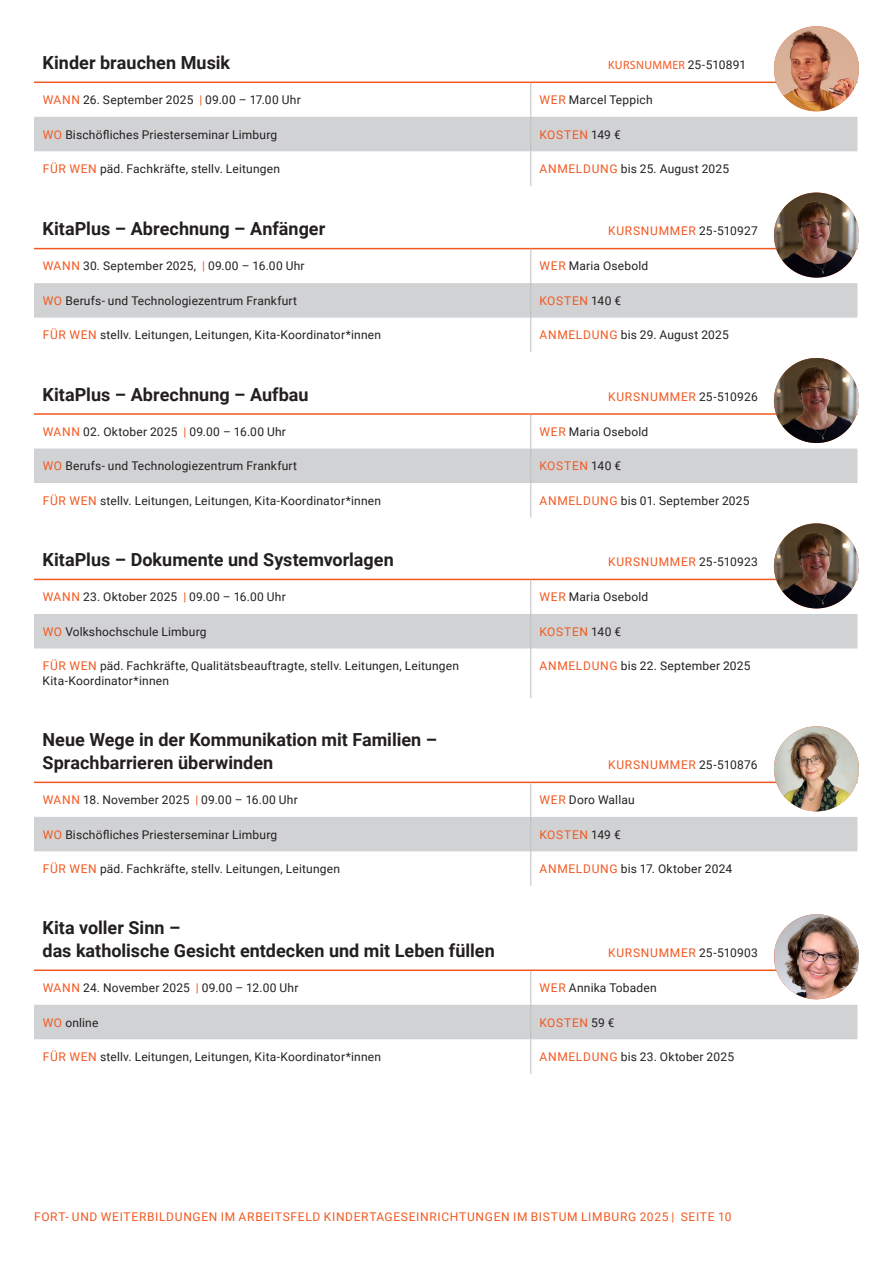
<style>
.page{position:relative;width:893px;height:1263px;background:#fff}
.page>*{position:absolute;margin:0;border:0;box-sizing:border-box;transform-origin:0 0}
.Kurstitel{font:700 18px "Roboto";color:#231f20}
.Daten{font:12px "Roboto";letter-spacing:.02em;color:#231f20}
.Kurstitel-2{font:12px "Roboto";letter-spacing:.055em;color:#f15921}
.Daten-2{font:12px "Roboto";letter-spacing:.055em;color:#f15921}
.Kurstitel-3{font:12px "Myriad Pro";letter-spacing:.03em;color:#f15921}
.s1{font-family:"Roboto";color:#231f20}
.s2{color:#f15921}
.s3{color:#231f20}
</style>
<div class="page">
<svg style="left:34px;top:83px;width:823px;height:103px"></svg>
<div style="left:34px;top:117px;width:823px;height:34px;background:#d1d2d4"></div>
<hr style="left:34px;top:82px;width:497px;height:1px;background:#f15921">
<hr style="left:531px;top:82px;width:326px;height:1px;background:#f15921">
<hr style="left:530px;top:83px;width:1px;height:34px;background:#bcbdc0">
<hr style="left:530px;top:117px;width:1px;height:34px;background:#bcbdc0">
<hr style="left:530px;top:151px;width:1px;height:35px;background:#bcbdc0">
<svg style="left:34px;top:249px;width:823px;height:103px"></svg>
<div style="left:34px;top:283px;width:823px;height:35px;background:#d1d2d4"></div>
<hr style="left:34px;top:248px;width:497px;height:1px;background:#f15921">
<hr style="left:531px;top:248px;width:326px;height:1px;background:#f15921">
<hr style="left:530px;top:249px;width:1px;height:34px;background:#bcbdc0">
<hr style="left:530px;top:283px;width:1px;height:35px;background:#bcbdc0">
<hr style="left:530px;top:318px;width:1px;height:34px;background:#bcbdc0">
<div style="left:34px;top:448px;width:823px;height:35px;background:#d1d2d4"></div>
<hr style="left:34px;top:413px;width:497px;height:2px;background:#f15921">
<hr style="left:531px;top:413px;width:326px;height:2px;background:#f15921">
<hr style="left:530px;top:415px;width:1px;height:33px;background:#bcbdc0">
<hr style="left:530px;top:448px;width:1px;height:35px;background:#bcbdc0">
<hr style="left:530px;top:483px;width:1px;height:35px;background:#bcbdc0">
<svg style="left:34px;top:580px;width:823px;height:118px"></svg>
<div style="left:34px;top:614px;width:823px;height:34px;background:#d1d2d4"></div>
<hr style="left:34px;top:579px;width:497px;height:1px;background:#f15921">
<hr style="left:531px;top:579px;width:326px;height:1px;background:#f15921">
<hr style="left:530px;top:580px;width:1px;height:34px;background:#bcbdc0">
<hr style="left:530px;top:614px;width:1px;height:34px;background:#bcbdc0">
<hr style="left:530px;top:648px;width:1px;height:50px;background:#bcbdc0">
<svg style="left:34px;top:783px;width:823px;height:103px"></svg>
<div style="left:34px;top:817px;width:823px;height:34px;background:#d1d2d4"></div>
<hr style="left:34px;top:782px;width:497px;height:1px;background:#f15921">
<hr style="left:531px;top:782px;width:326px;height:1px;background:#f15921">
<hr style="left:530px;top:783px;width:1px;height:34px;background:#bcbdc0">
<hr style="left:530px;top:817px;width:1px;height:34px;background:#bcbdc0">
<hr style="left:530px;top:851px;width:1px;height:35px;background:#bcbdc0">
<svg style="left:34px;top:971px;width:823px;height:103px"></svg>
<div style="left:34px;top:1005px;width:823px;height:34px;background:#d1d2d4"></div>
<hr style="left:34px;top:969px;width:497px;height:2px;background:#f15921">
<hr style="left:531px;top:969px;width:326px;height:2px;background:#f15921">
<hr style="left:530px;top:971px;width:1px;height:34px;background:#bcbdc0">
<hr style="left:530px;top:1005px;width:1px;height:34px;background:#bcbdc0">
<hr style="left:530px;top:1039px;width:1px;height:35px;background:#bcbdc0">
<img style="left:774px;top:26px;width:85px;height:85px;border-radius:43px">
<img style="left:774px;top:193px;width:85px;height:85px;border-radius:43px">
<img style="left:774px;top:358px;width:85px;height:85px;border-radius:43px">
<img style="left:774px;top:523px;width:85px;height:85px;border-radius:43px">
<img style="left:774px;top:726px;width:85px;height:85px;border-radius:43px">
<img style="left:774px;top:914px;width:85px;height:85px">
<p class="Kurstitel" style="left:43px;top:50px;width:189px">Kinder brauchen Musik</p>
<p class="Kurstitel-3" style="left:608px;top:57px;width:140px">KURSNUMMER <span class="s1">25-510891</span></p>
<p class="Daten" style="left:43px;top:91px;width:259px"><span class="s2">WANN</span> 26. September 2025 <span class="s2">|</span> 09.00 – 17.00 Uhr</p>
<p class="Daten" style="left:539px;top:91px;width:115px"><span class="s2">WER</span> Marcel Teppich</p>
<p class="Daten" style="left:43px;top:126px;width:236px"><span class="s2">WO</span> Bischöfliches Priesterseminar Limburg</p>
<p class="Daten-2" style="left:539px;top:126px;width:83px">KOSTEN <span class="s3">149 €</span></p>
<p class="Daten" style="left:43px;top:160px;width:239px"><span class="s2">FÜR WEN</span> päd. Fachkräfte, stellv. Leitungen</p>
<p class="Daten" style="left:539px;top:160px;width:191px"><span class="s2">ANMELDUNG</span> bis 25. August 2025</p>
<p class="Kurstitel" style="left:43px;top:216px;width:284px">KitaPlus – Abrechnung – Anfänger</p>
<p class="Kurstitel-2" style="left:608px;top:222px;width:151px">KURSNUMMER <span class="s3">25-510927</span></p>
<p class="Daten" style="left:43px;top:258px;width:263px"><span class="s2">WANN</span> 30. September 2025, <span class="s2">|</span> 09.00 – 16.00 Uhr</p>
<p class="Daten" style="left:539px;top:258px;width:110px"><span class="s2">WER</span> Maria Osebold</p>
<p class="Daten" style="left:43px;top:292px;width:256px"><span class="s2">WO</span> Berufs- und Technologiezentrum Frankfurt</p>
<p class="Daten-2" style="left:539px;top:292px;width:83px">KOSTEN <span class="s3">140 €</span></p>
<p class="Daten" style="left:43px;top:327px;width:340px"><span class="s2">FÜR WEN</span> stellv. Leitungen, Leitungen, Kita-Koordinator*innen</p>
<p class="Daten" style="left:539px;top:327px;width:191px"><span class="s2">ANMELDUNG</span> bis 29. August 2025</p>
<p class="Kurstitel" style="left:43px;top:381px;width:268px">KitaPlus – Abrechnung – Aufbau</p>
<p class="Kurstitel-2" style="left:608px;top:388px;width:151px">KURSNUMMER <span class="s3">25-510926</span></p>
<p class="Daten" style="left:43px;top:423px;width:245px"><span class="s2">WANN</span> 02. Oktober 2025 <span class="s2">|</span> 09.00 – 16.00 Uhr</p>
<p class="Daten" style="left:539px;top:423px;width:110px"><span class="s2">WER</span> Maria Osebold</p>
<p class="Daten" style="left:43px;top:458px;width:256px"><span class="s2">WO</span> Berufs- und Technologiezentrum Frankfurt</p>
<p class="Daten-2" style="left:539px;top:458px;width:83px">KOSTEN <span class="s3">140 €</span></p>
<p class="Daten" style="left:43px;top:492px;width:340px"><span class="s2">FÜR WEN</span> stellv. Leitungen, Leitungen, Kita-Koordinator*innen</p>
<p class="Daten" style="left:539px;top:492px;width:212px"><span class="s2">ANMELDUNG</span> bis 01. September 2025</p>
<p class="Kurstitel" style="left:43px;top:547px;width:353px">KitaPlus – Dokumente und Systemvorlagen</p>
<p class="Kurstitel-2" style="left:608px;top:553px;width:151px">KURSNUMMER <span class="s3">25-510923</span></p>
<p class="Daten" style="left:43px;top:588px;width:245px"><span class="s2">WANN</span> 23. Oktober 2025 <span class="s2">|</span> 09.00 – 16.00 Uhr</p>
<p class="Daten" style="left:539px;top:588px;width:110px"><span class="s2">WER</span> Maria Osebold</p>
<p class="Daten" style="left:43px;top:623px;width:165px"><span class="s2">WO</span> Volkshochschule Limburg</p>
<p class="Daten-2" style="left:539px;top:623px;width:83px">KOSTEN <span class="s3">140 €</span></p>
<p class="Daten" style="left:43px;top:657px;width:418px"><span class="s2">FÜR WEN</span> päd. Fachkräfte, Qualitätsbeauftragte, stellv. Leitungen, Leitungen</p>
<p class="Daten" style="left:43px;top:672px;width:128px">Kita-Koordinator*innen</p>
<p class="Daten" style="left:539px;top:657px;width:213px"><span class="s2">ANMELDUNG</span> bis 22. September 2025</p>
<p class="Kurstitel" style="left:43px;top:727px;width:396px">Neue Wege in der Kommunikation mit Familien –</p>
<p class="Kurstitel" style="left:43px;top:750px;width:232px">Sprachbarrieren überwinden</p>
<p class="Kurstitel-2" style="left:608px;top:756px;width:151px">KURSNUMMER <span class="s3">25-510876</span></p>
<p class="Daten" style="left:43px;top:791px;width:257px"><span class="s2">WANN</span> 18. November 2025 <span class="s2">|</span> 09.00 – 16.00 Uhr</p>
<p class="Daten" style="left:539px;top:791px;width:97px"><span class="s2">WER</span> Doro Wallau</p>
<p class="Daten" style="left:43px;top:826px;width:236px"><span class="s2">WO</span> Bischöfliches Priesterseminar Limburg</p>
<p class="Daten-2" style="left:539px;top:826px;width:83px">KOSTEN <span class="s3">149 €</span></p>
<p class="Daten" style="left:43px;top:860px;width:299px"><span class="s2">FÜR WEN</span> päd. Fachkräfte, stellv. Leitungen, Leitungen</p>
<p class="Daten" style="left:539px;top:860px;width:194px"><span class="s2">ANMELDUNG</span> bis 17. Oktober 2024</p>
<p class="Kurstitel" style="left:43px;top:915px;width:139px">Kita voller Sinn –</p>
<p class="Kurstitel" style="left:43px;top:938px;width:454px">das katholische Gesicht entdecken und mit Leben füllen</p>
<p class="Kurstitel-2" style="left:608px;top:944px;width:151px">KURSNUMMER <span class="s3">25-510903</span></p>
<p class="Daten" style="left:43px;top:979px;width:257px"><span class="s2">WANN</span> 24. November 2025 <span class="s2">|</span> 09.00 – 12.00 Uhr</p>
<p class="Daten" style="left:539px;top:979px;width:119px"><span class="s2">WER</span> Annika Tobaden</p>
<p class="Daten" style="left:43px;top:1014px;width:57px"><span class="s2">WO</span> online</p>
<p class="Daten-2" style="left:539px;top:1014px;width:77px">KOSTEN <span class="s3">59 €</span></p>
<p class="Daten" style="left:43px;top:1048px;width:340px"><span class="s2">FÜR WEN</span> stellv. Leitungen, Leitungen, Kita-Koordinator*innen</p>
<p class="Daten" style="left:539px;top:1048px;width:196px"><span class="s2">ANMELDUNG</span> bis 23. Oktober 2025</p>
<p class="Kurstitel-2" style="left:34px;top:1208px;width:699px">FORT- UND WEITERBILDUNGEN IM ARBEITSFELD KINDERTAGESEINRICHTUNGEN IM BISTUM LIMBURG 2025 | SEITE 10</p>
</div>
